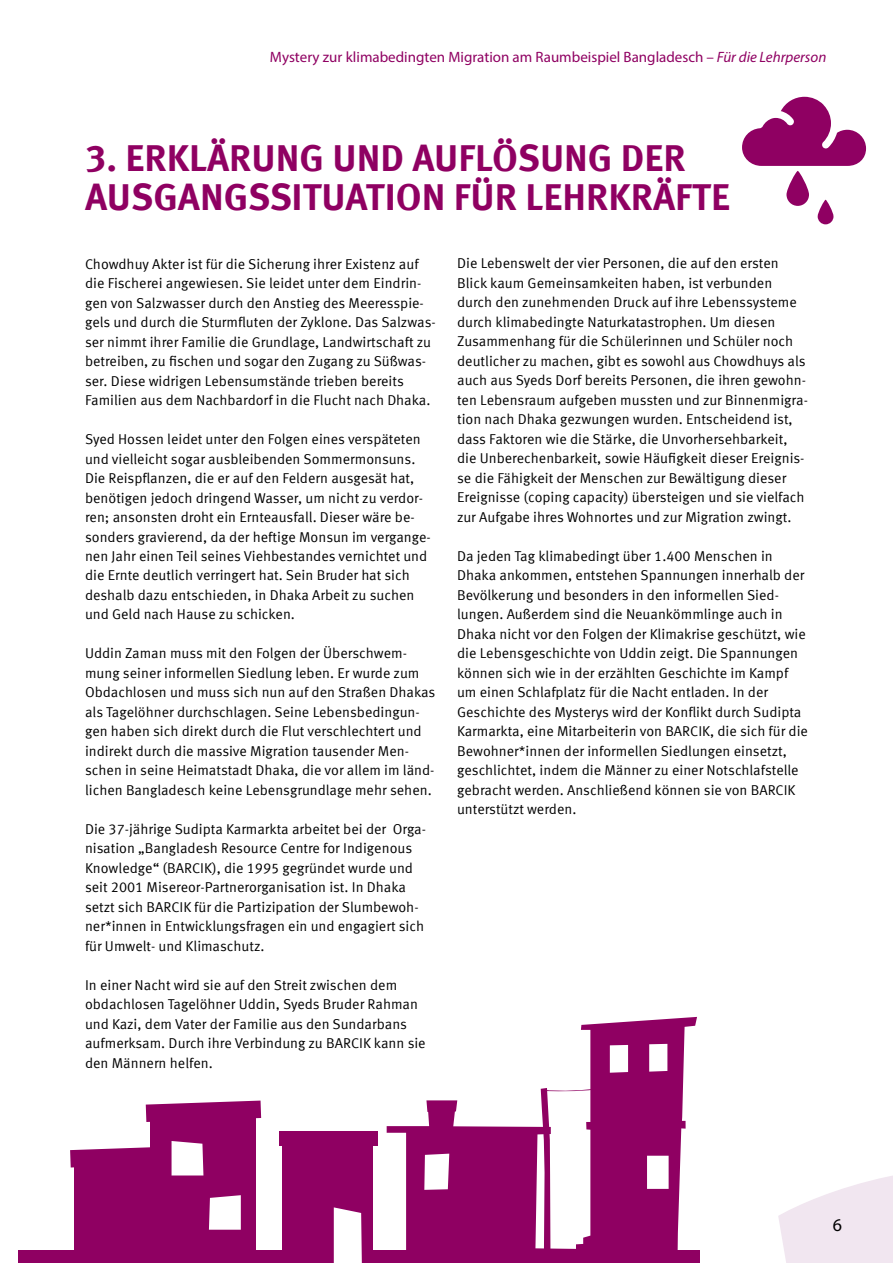
<style>
.page{position:relative;width:893px;height:1263px;background:#fff}
.page>*{position:absolute;margin:0;border:0;box-sizing:border-box;transform-origin:0 0}
.t1{font:700 37.5px/39px "Meta Offc";color:#8f0062}
.t2{font:18px "Myriad Pro";color:#000}
.t3{font:15px "Myriad Pro";color:#8f0062}
.t4{font:14.25px/19.5px "Meta Offc Norm";color:#000}
.s1{font-style:italic}
</style>
<div class="page">
<div style="left:18px;top:1250px;width:682px;height:13px;background:#8f0062"></div>
<svg style="left:778px;top:1176px;width:115px;height:87px"></svg>
<div style="left:75px;top:1159px;width:105px;height:104px;background:#8f0062"></div>
<svg style="left:742px;top:97px;width:124px;height:69px"></svg>
<svg style="left:786px;top:171px;width:23px;height:35px"></svg>
<svg style="left:818px;top:200px;width:15px;height:24px"></svg>
<svg style="left:387px;top:1017px;width:310px;height:233px"></svg>
<div style="left:283px;top:1141px;width:90px;height:122px;background:#8f0062"></div>
<div style="left:150px;top:1114px;width:106px;height:149px;background:#8f0062"></div>
<div style="left:279px;top:1131px;width:99px;height:15px;background:#8f0062"></div>
<svg style="left:146px;top:1100px;width:115px;height:22px"></svg>
<svg style="left:334px;top:1207px;width:28px;height:56px;background:#f6ebf3"></svg>
<svg style="left:70px;top:1141px;width:133px;height:34px"></svg>
<svg style="left:209px;top:1195px;width:32px;height:35px"></svg>
<p class="t3" style="left:270px;top:48px;width:558px">Mystery zur klimabedingten Migration am Raumbeispiel Bangladesch – <span class="s1">Für die Lehrperson</span></p>
<h1 class="t1" style="left:85px;top:140px;width:646px">3. ERKLÄRUNG UND AUFLÖSUNG DER<br>AUSGANGSSITUATION FÜR LEHRKRÄFTE</h1>
<p class="t4" style="left:85px;top:254px;width:352px">Chowdhuy Akter ist für die Sicherung ihrer Existenz auf die Fischerei angewiesen. Sie leidet unter dem Eindrin&shy;gen von Salzwasser durch den Anstieg des Meeresspie&shy;gels und durch die Sturmfluten der Zyklone. Das Salzwas&shy;ser nimmt ihrer Familie die Grundlage, Landwirtschaft zu betreiben, zu fischen und sogar den Zugang zu Süßwas&shy;ser. Diese widrigen Lebensumstände trieben bereits Familien aus dem Nachbardorf in die Flucht nach Dhaka.</p>
<p class="t4" style="left:85px;top:430px;width:347px">Syed Hossen leidet unter den Folgen eines verspäteten und vielleicht sogar ausbleibenden Sommermonsuns.<br>Die Reispflanzen, die er auf den Feldern ausgesät hat, benötigen jedoch dringend Wasser, um nicht zu verdor&shy;ren; ansonsten droht ein Ernteausfall. Dieser wäre be&shy;sonders gravierend, da der heftige Monsun im vergange&shy;nen Jahr einen Teil seines Viehbestandes vernichtet und die Ernte deutlich verringert hat. Sein Bruder hat sich deshalb dazu entschieden, in Dhaka Arbeit zu suchen und Geld nach Hause zu schicken.</p>
<p class="t4" style="left:85px;top:644px;width:352px">Uddin Zaman muss mit den Folgen der Überschwem&shy;mung seiner informellen Siedlung leben. Er wurde zum Obdachlosen und muss sich nun auf den Straßen Dhakas als Tagelöhner durchschlagen. Seine Lebensbedingun&shy;gen haben sich direkt durch die Flut verschlechtert und indirekt durch die massive Migration tausender Men&shy;schen in seine Heimatstadt Dhaka, die vor allem im länd&shy;lichen Bangladesch keine Lebensgrundlage mehr sehen.</p>
<p class="t4" style="left:85px;top:820px;width:342px">Die 37-jährige Sudipta Karmarkta arbeitet bei der Orga&shy;nisation „Bangladesh Resource Centre for Indigenous Knowledge“ (BARCIK), die 1995 gegründet wurde und seit 2001 Misereor-Partnerorganisation ist. In Dhaka setzt sich BARCIK für die Partizipation der Slumbewoh&shy;ner*innen in Entwicklungsfragen ein und engagiert sich für Umwelt- und Klimaschutz.</p>
<p class="t4" style="left:85px;top:975px;width:342px">In einer Nacht wird sie auf den Streit zwischen dem obdachlosen Tagelöhner Uddin, Syeds Bruder Rahman und Kazi, dem Vater der Familie aus den Sundarbans aufmerksam. Durch ihre Verbindung zu BARCIK kann sie den Männern helfen.</p>
<p class="t4" style="left:457px;top:254px;width:352px">Die Lebenswelt der vier Personen, die auf den ersten Blick kaum Gemeinsamkeiten haben, ist verbunden durch den zunehmenden Druck auf ihre Lebenssysteme durch klimabedingte Naturkatastrophen. Um diesen Zusammenhang für die Schülerinnen und Schüler noch deutlicher zu machen, gibt es sowohl aus Chowdhuys als auch aus Syeds Dorf bereits Personen, die ihren gewohn&shy;ten Lebensraum aufgeben mussten und zur Binnenmigra&shy;tion nach Dhaka gezwungen wurden. Entscheidend ist, dass Faktoren wie die Stärke, die Unvorhersehbarkeit, die Unberechenbarkeit, sowie Häufigkeit dieser Ereignis&shy;se die Fähigkeit der Menschen zur Bewältigung dieser Ereignisse (coping capacity) übersteigen und sie vielfach zur Aufgabe ihres Wohnortes und zur Migration zwingt.</p>
<p class="t4" style="left:457px;top:546px;width:352px">Da jeden Tag klimabedingt über 1.400 Menschen in Dhaka ankommen, entstehen Spannungen innerhalb der Bevölkerung und besonders in den informellen Sied&shy;lungen. Außerdem sind die Neuankömmlinge auch in Dhaka nicht vor den Folgen der Klimakrise geschützt, wie die Lebensgeschichte von Uddin zeigt. Die Spannungen können sich wie in der erzählten Geschichte im Kampf um einen Schlafplatz für die Nacht entladen. In der Geschichte des Mysterys wird der Konflikt durch Sudipta Karmarkta, eine Mitarbeiterin von BARCIK, die sich für die Bewohner*innen der informellen Siedlungen einsetzt, geschlichtet, indem die Männer zu einer Notschlafstelle gebracht werden. Anschließend können sie von BARCIK unterstützt werden.</p>
<p class="t2" style="left:833px;top:1214px;width:11px">6</p>
</div>
